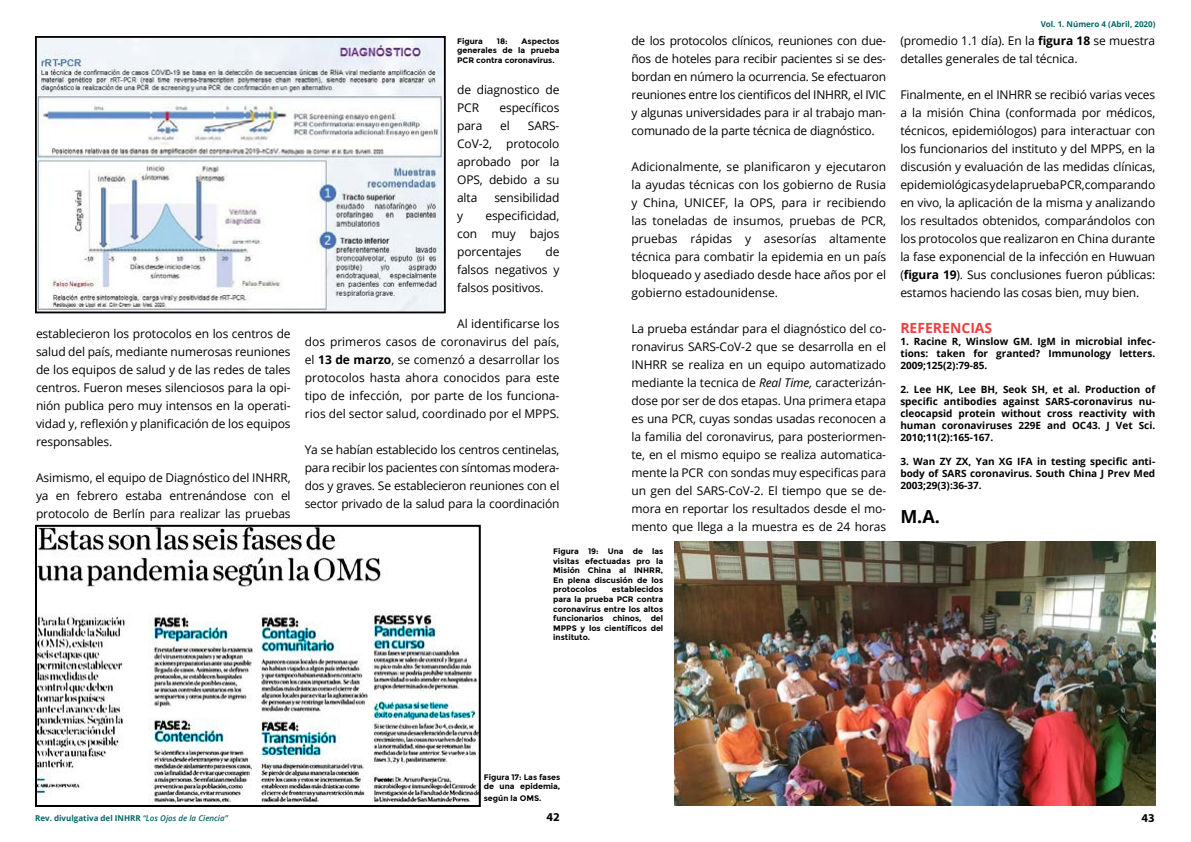
<style>
.page{position:relative;width:1191px;height:842px;background:#fff}
.page>*{position:absolute;margin:0;border:0;box-sizing:border-box;transform-origin:0 0}
.t1{font:700 18px "Open Sans";color:#000}
.t2{font:700 14px "Open Sans";color:#f23d3d}
.t3{font:12px/18px "Open Sans";letter-spacing:-.01em;color:#000;text-align:justify}
.t4{font:700 12px "Myriad Pro";color:#000}
.t5{font:700 10px/12px "Open Sans";color:#000;text-align:justify}
.t6{font:700 8px/9.6px "Montserrat";color:#000;text-align:justify}
.t7{font:700 8px "Open Sans";color:#066}
.s1{font-weight:700}
.s2{font-style:italic}
.s3{font-weight:600;font-style:italic}
</style>
<div class="page">
<img style="left:38px;top:528px;width:440px;height:276px">
<div style="left:35px;top:525px;width:446px;height:282px;border:2px solid #000"></div>
<img style="left:675px;top:542px;width:480px;height:264px">
<img style="left:38px;top:39px;width:405px;height:271px">
<div style="left:35px;top:36px;width:411px;height:277px;border:2px solid #000"></div>
<p class="t3" style="left:36px;top:326px;width:256px">establecieron los protocolos en los centros de salud del país, mediante numerosas reuniones de los equipos de salud y de las redes de tales centros. Fueron meses silenciosos para la opi&shy;nión publica pero muy intensos en la operati&shy;vidad y, reflexión y planificación de los equipos responsables.</p>
<p class="t3" style="left:36px;top:470px;width:256px">Asimismo, el equipo de Diagnóstico del INHRR, ya en febrero estaba entrenándose con el protocolo de Berlín para realizar las pruebas</p>
<p class="t6" style="left:457px;top:37px;width:27px">Figura</p>
<p class="t6" style="left:497px;top:37px;width:12px">18:</p>
<p class="t6" style="left:457px;top:37px;width:104px;text-indent:65px">Aspectos generales de la prueba PCR contra coronavirus.</p>
<p class="t3" style="left:457px;top:82px;width:104px">de diagnostico de<br>PCR</p>
<p class="t3" style="left:499px;top:99px;width:61px">específicos</p>
<p class="t3" style="left:457px;top:118px;width:27px">para</p>
<p class="t3" style="left:500px;top:118px;width:11px">el</p>
<p class="t3" style="left:457px;top:118px;width:104px;text-indent:71px">SARS-CoV-2, protocolo aprobado por la OPS, debido a su alta</p>
<p class="t3" style="left:494px;top:190px;width:67px">sensibilidad</p>
<p class="t3" style="left:457px;top:207px;width:104px;text-indent:28px">especificidad, con muy bajos porcentajes</p>
<p class="t3" style="left:457px;top:207px;width:8px">y</p>
<p class="t3" style="left:457px;top:244px;width:104px;text-indent:88px">de falsos negativos y falsos positivos.</p>
<p class="t3" style="left:305px;top:315px;width:256px;text-indent:152px">Al identificarse los dos primeros casos de coronavirus del país, el <span class="s1">13 de marzo</span>, se comenzó a desarrollar los protocolos hasta ahora conocidos para este tipo de infección, por parte de los funciona&shy;rios del sector salud, coordinado por el MPPS.</p>
<p class="t3" style="left:305px;top:442px;width:256px">Ya se habían establecido los centros centinelas, para recibir los pacientes con síntomas modera&shy;dos y graves. Se establecieron reuniones con el sector privado de la salud para la coordinación</p>
<p class="t3" style="left:631px;top:33px;width:256px">de los protocolos clínicos, reuniones con due&shy;ños de hoteles para recibir pacientes si se des&shy;bordan en número la ocurrencia. Se efectuaron reuniones entre los cientificos del INHRR, el IVIC y algunas universidades para ir al trabajo man&shy;comunado de la parte técnica de diagnóstico.</p>
<p class="t3" style="left:631px;top:158px;width:256px">Adicionalmente, se planificaron y ejecutaron la ayudas técnicas con los gobierno de Rusia y China, UNICEF, la OPS, para ir recibiendo las toneladas de insumos, pruebas de PCR, pruebas rápidas y asesorías altamente técnica para combatir la epidemia en un país bloqueado y asediado desde hace años por el gobierno estadounidense.</p>
<p class="t3" style="left:631px;top:321px;width:256px">La prueba estándar para el diagnóstico del co&shy;ronavirus SARS-CoV-2 que se desarrolla en el INHRR se realiza en un equipo automatizado mediante la tecnica de <span class="s2">Real Time,</span> caracterizán&shy;dose por ser de dos etapas. Una primera etapa es una PCR, cuyas sondas usadas reconocen a la familia del coronavirus, para posteriormen&shy;te, en el mismo equipo se realiza automatica&shy;mente la PCR con sondas muy especificas para un gen del SARS-CoV-2. El tiempo que se de&shy;mora en reportar los resultados desde el mo&shy;mento que llega a la muestra es de 24 horas</p>
<p class="t6" style="left:553px;top:547px;width:112px">Figura 19: Una de las visitas efectuadas pro la Misión China al INHRR, En plena discusión de los protocolos</p>
<p class="t6" style="left:553px;top:585px;width:111px;text-indent:58px">establecidos para la prueba PCR contra coronavirus entre los altos funcionarios chinos, del MPPS y los científicos del instituto.</p>
<p class="t7" style="left:1040px;top:21px;width:116px">Vol. 1. Número 4 (Abril, 2020)</p>
<p class="t3" style="left:900px;top:32px;width:256px">(promedio 1.1 día). En la <span class="s1">figura 18</span> se muestra detalles generales de tal técnica.</p>
<p class="t3" style="left:900px;top:87px;width:256px">Finalmente, en el INHRR se recibió varias veces a la misión China (conformada por médicos, técnicos, epidemiólogos) para interactuar con los funcionarios del instituto y del MPPS, en la discusión y evaluación de las medidas clínicas, epidemiológicas y de la prueba PCR, comparando en vivo, la aplicación de la misma y analizando los resultados obtenidos, comparándolos con los protocolos que realizaron en China durante la fase exponencial de la infección en Huwuan (<span class="s1">figura 19</span>). Sus conclusiones fueron públicas: estamos haciendo las cosas bien, muy bien.</p>
<p class="t2" style="left:900px;top:322px;width:93px">REFERENCIAS</p>
<p class="t5" style="left:900px;top:337px;width:256px">1. Racine R, Winslow GM. IgM in microbial infec&shy;tions: taken for granted? Immunology letters.<br>2009;125(2):79-85.</p>
<p class="t5" style="left:900px;top:385px;width:256px">2. Lee HK, Lee BH, Seok SH, et al. Production of specific antibodies against SARS-coronavirus nu&shy;cleocapsid protein without cross reactivity with human coronaviruses 229E and OC43. J Vet Sci.<br>2010;11(2):165-167.</p>
<p class="t5" style="left:900px;top:455px;width:256px">3. Wan ZY ZX, Yan XG IFA in testing specific anti&shy;body of SARS coronavirus. South China J Prev Med 2003;29(3):36-37.</p>
<h1 class="t1" style="left:900px;top:509px;width:41px">M.A.</h1>
<p class="t6" style="left:484px;top:773px;width:78px">Figura 17: Las fases de una epidemia,</p>
<p class="t6" style="left:484px;top:794px;width:59px">según la OMS.</p>
<p class="t7" style="left:35px;top:814px;width:194px">Rev. divulgativa del INHRR <span class="s3">“Los Ojos de la Ciencia”</span></p>
<p class="t4" style="left:546px;top:810px;width:15px">42</p>
<p class="t4" style="left:1141px;top:811px;width:15px">43</p>
</div>
